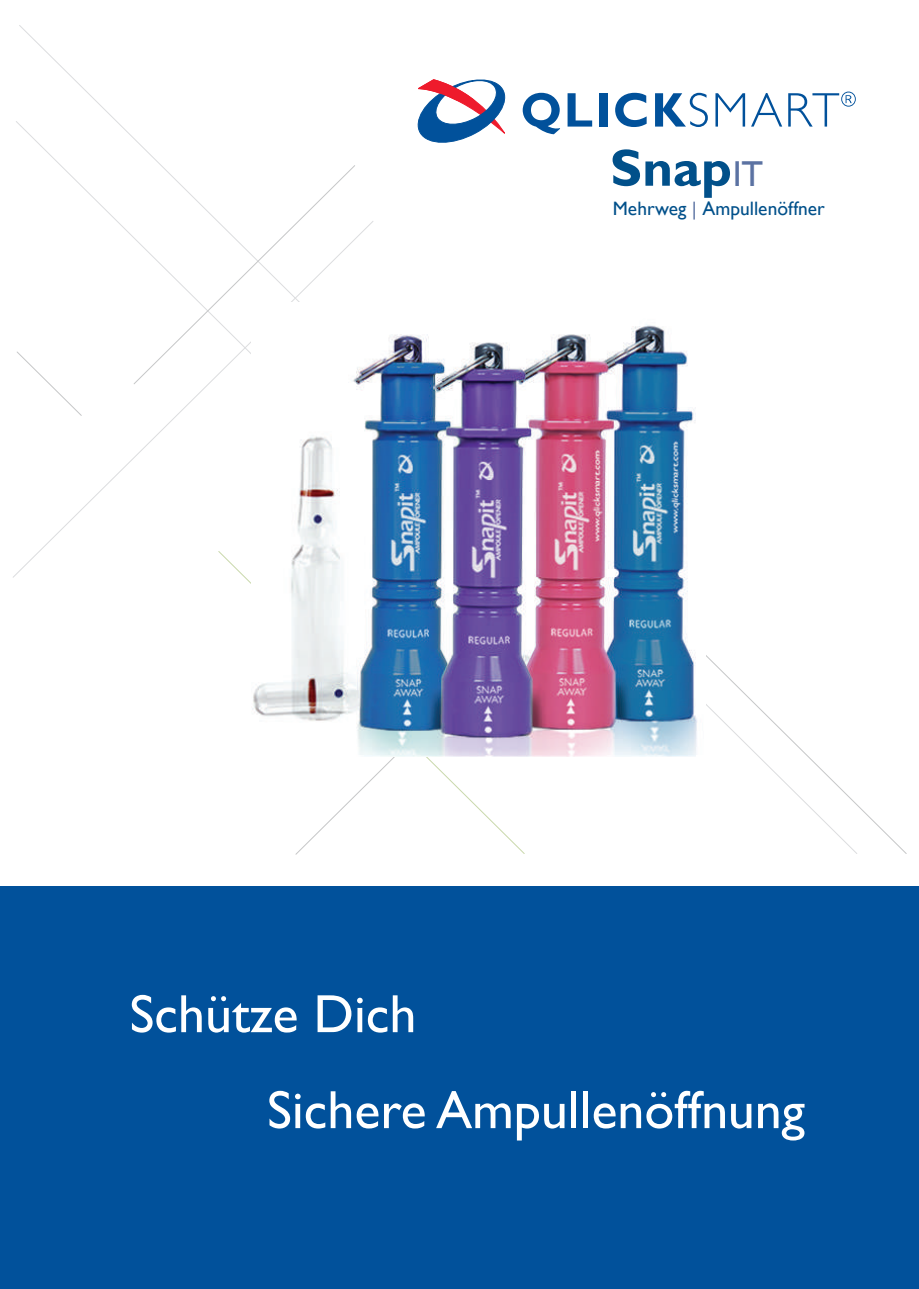
<style>
.page{position:relative;width:919px;height:1289px;background:#fff}
.page>*{position:absolute;margin:0;border:0;box-sizing:border-box;transform-origin:0 0}
.t1{font:54px/95.8px "Gill Sans";color:#fff}
.t2{font:700 52.65px "Gill Sans";color:#01508a}
.t3{font:19.35px "Gill Sans";color:#01508a}
.s1{font-weight:400;font-size:36px;color:#5b72a2}
.s2{color:#5b72a2}
</style>
<div class="page">
<div style="left:0;top:886px;width:918px;height:402px;background:#01519b"></div>
<svg style="left:684px;top:655px;width:223px;height:199px"></svg>
<svg style="left:295px;top:756px;width:222px;height:99px"></svg>
<svg style="left:133px;top:164px;width:223px;height:221px"></svg>
<svg style="left:17px;top:351px;width:65px;height:65px"></svg>
<svg style="left:417px;top:79px;width:89px;height:64px"></svg>
<svg style="left:522px;top:93px;width:38px;height:41px"></svg>
<svg style="left:567px;top:93px;width:25px;height:34px"></svg>
<div style="left:599px;top:93px;width:8px;height:34px;background:#01519b"></div>
<svg style="left:615px;top:93px;width:31px;height:34px"></svg>
<svg style="left:655px;top:93px;width:52px;height:34px"></svg>
<svg style="left:715px;top:93px;width:30px;height:34px"></svg>
<svg style="left:751px;top:93px;width:31px;height:34px"></svg>
<svg style="left:788px;top:92px;width:67px;height:35px"></svg>
<img style="left:251px;top:303px;width:454px;height:453px">
<p class="t2" style="left:610px;top:136px;width:155px">Snap<span class="s1">IT</span></p>
<p class="t3" style="left:612px;top:197px;width:214px">Mehrweg <span class="s2">|</span> Ampullenöffner</p>
<p class="t1" style="left:267px;top:967px;width:539px;text-indent:-137px">Schütze Dich<br>Sichere Ampullenöffnung</p>
</div>
